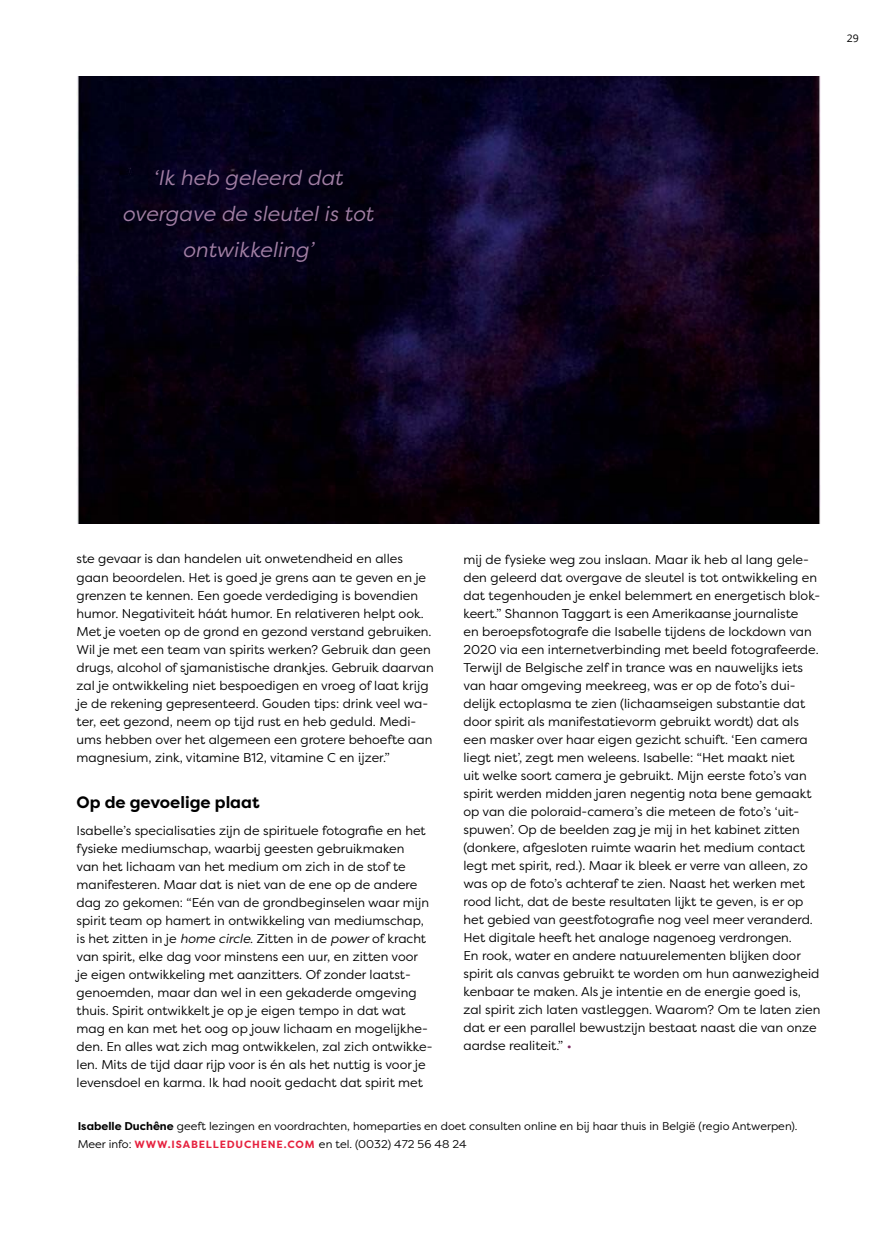
<style>
.page{position:relative;width:893px;height:1234px;background:#fff}
.page>*{position:absolute;margin:0;border:0;box-sizing:border-box;transform-origin:0 0}
.t1{font:italic 21px/36px "Filson Pro";color:#a27fa4;text-align:center}
.t2{font:700 16.5px "Filson Pro";color:#000}
.t3{font:12.75px/18px "Filson Pro";color:#000}
.t4{font:11.25px/18px "Filson Pro";color:#000}
.t5{font:10.5px "Open Sans";color:#000}
.s1{font-style:italic}
.s2{color:#7b285f}
.s3{font-weight:700}
.s4{font-weight:700;font-size:10.5px;color:#e6213e}
</style>
<div class="page">
<img style="left:77px;top:77px;width:744px;height:446px">
<h1 class="t1" style="left:122px;top:159px;width:253px">‘Ik heb geleerd dat overgave de sleutel is tot ontwikkeling’</h1>
<p class="t5" style="left:847px;top:31px;width:14px">29</p>
<p class="t3" style="left:77px;top:549px;width:359px">ste gevaar is dan handelen uit onwetendheid en alles gaan beoordelen. Het is goed je grens aan te geven en je grenzen te kennen. Een goede verdediging is bovendien humor. Negativiteit háát humor. En relativeren helpt ook.<br>Met je voeten op de grond en gezond verstand gebruiken.<br>Wil je met een team van spirits werken? Gebruik dan geen drugs, alcohol of sjamanistische drankjes. Gebruik daarvan zal je ontwikkeling niet bespoedigen en vroeg of laat krijg je de rekening gepresenteerd. Gouden tips: drink veel wa&shy;ter, eet gezond, neem op tijd rust en heb geduld. Medi&shy;ums hebben over het algemeen een grotere behoefte aan magnesium, zink, vitamine B12, vitamine C en ijzer.”</p>
<p class="t2" style="left:77px;top:791px;width:185px">Op de gevoelige plaat</p>
<p class="t3" style="left:77px;top:820px;width:357px">Isabelle’s specialisaties zijn de spirituele fotografie en het fysieke mediumschap, waarbij geesten gebruikmaken<br>van het lichaam van het medium om zich in de stof te manifesteren. Maar dat is niet van de ene op de andere dag zo gekomen: “Eén van de grondbeginselen waar mijn spirit team op hamert in ontwikkeling van mediumschap, is het zitten in je <span class="s1">home circle</span>. Zitten in de <span class="s1">power</span> of kracht van spirit, elke dag voor minstens een uur, en zitten voor<br>je eigen ontwikkeling met aanzitters. Of zonder laatst&shy;genoemden, maar dan wel in een gekaderde omgeving thuis. Spirit ontwikkelt je op je eigen tempo in dat wat mag en kan met het oog op jouw lichaam en mogelijkhe&shy;den. En alles wat zich mag ontwikkelen, zal zich ontwikke&shy;len. Mits de tijd daar rijp voor is én als het nuttig is voor je levensdoel en karma. Ik had nooit gedacht dat spirit met</p>
<p class="t3" style="left:463px;top:549px;width:358px">mij de fysieke weg zou inslaan. Maar ik heb al lang gele&shy;den geleerd dat overgave de sleutel is tot ontwikkeling en dat tegenhouden je enkel belemmert en energetisch blok&shy;keert.” Shannon Taggart is een Amerikaanse journaliste<br>en beroepsfotografe die Isabelle tijdens de lockdown van 2020 via een internetverbinding met beeld fotografeerde.<br>Terwijl de Belgische zelf in trance was en nauwelijks iets van haar omgeving meekreeg, was er op de foto’s dui&shy;delijk ectoplasma te zien (lichaamseigen substantie dat door spirit als manifestatievorm gebruikt wordt) dat als een masker over haar eigen gezicht schuift. ‘Een camera liegt niet’, zegt men weleens. Isabelle: “Het maakt niet<br>uit welke soort camera je gebruikt. Mijn eerste foto’s van spirit werden midden jaren negentig nota bene gemaakt op van die poloraid-camera’s die meteen de foto’s ‘uit&shy;spuwen’. Op de beelden zag je mij in het kabinet zitten (donkere, afgesloten ruimte waarin het medium contact legt met spirit, red.). Maar ik bleek er verre van alleen, zo was op de foto’s achteraf te zien. Naast het werken met rood licht, dat de beste resultaten lijkt te geven, is er op het gebied van geestfotografie nog veel meer veranderd.<br>Het digitale heeft het analoge nagenoeg verdrongen.<br>En rook, water en andere natuurelementen blijken door spirit als canvas gebruikt te worden om hun aanwezigheid kenbaar te maken. Als je intentie en de energie goed is, zal spirit zich laten vastleggen. Waarom? Om te laten zien dat er een parallel bewustzijn bestaat naast die van onze aardse realiteit.” <span class="s2">•</span></p>
<p class="t4" style="left:78px;top:1116px;width:721px"><span class="s3">Isabelle Duchêne</span> geeft lezingen en voordrachten, homeparties en doet consulten online en bij haar thuis in België (regio Antwerpen).<br>Meer info: <span class="s4">WWW.ISABELLEDUCHENE.COM</span> en tel. (0032) 472 56 48 24</p>
</div>
